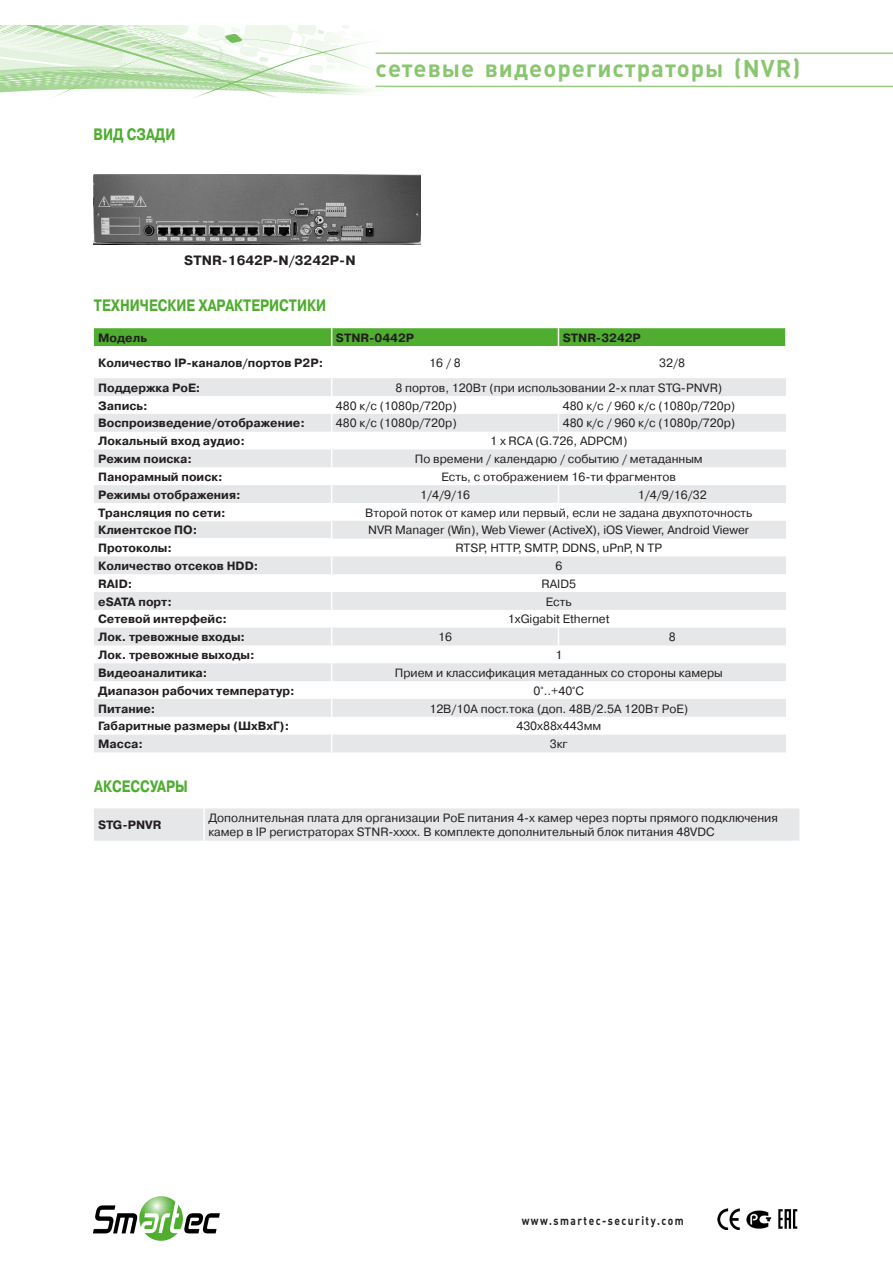
<style>
.page{position:relative;width:893px;height:1263px;background:#fff}
.page>*{position:absolute;margin:0;border:0;box-sizing:border-box;transform-origin:0 0}
.t1{font:700 24px "Plumb";letter-spacing:.04em;color:#8ac670}
.t2{font:700 16.5px "Pragmatica C";letter-spacing:.14em;color:#4fad2f;scale:.8 1}
.t3{font:700 13.5px "Pragmatica C";color:#231f20}
.t4{font:12px/14.4px "Pragmatica C";color:#231f20}
.t5{font:700 12px "Pragmatica C";color:#231f20}
.t6{font:700 12px "Plumb";letter-spacing:.145em;color:#231f20;scale:.85 1}
</style>
<div class="page">
<img style="left:0;top:26px;width:403px;height:72px">
<img style="left:94px;top:1196px;width:125px;height:45px">
<img style="left:138px;top:1197px;width:46px;height:43px">
<img style="left:717px;top:1208px;width:81px;height:22px">
<svg style="left:94px;top:378px;width:692px;height:374px;fill:#e9eaeb"></svg>
<div style="left:94px;top:328px;width:692px;height:18px;background:#4fad2f"></div>
<hr style="left:94px;top:520px;width:238px;height:1px;background:#fff">
<svg style="left:94px;top:521px;width:1px;height:17px"></svg>
<hr style="left:94px;top:538px;width:238px;height:1px;background:#fff">
<svg style="left:558px;top:396px;width:1px;height:36px"></svg>
<svg style="left:558px;top:485px;width:1px;height:18px"></svg>
<svg style="left:331px;top:556px;width:1px;height:89px"></svg>
<svg style="left:558px;top:628px;width:1px;height:17px"></svg>
<svg style="left:331px;top:663px;width:1px;height:18px"></svg>
<svg style="left:331px;top:699px;width:1px;height:53px"></svg>
<svg style="left:331px;top:378px;width:1px;height:160px"></svg>
<div style="left:94px;top:808px;width:705px;height:33px;background:#e6e7e9"></div>
<hr style="left:203px;top:808px;width:2px;height:33px;background:#fff">
<hr style="left:376px;top:53px;width:517px;height:1px;background:#9cce84">
<hr style="left:376px;top:86px;width:517px;height:1px;background:#9cce84">
<img style="left:94px;top:175px;width:327px;height:70px">
<h2 class="t2" style="left:94px;top:126px;width:104px">видсзади</h2>
<h1 class="t1" style="left:376px;top:55px;width:426px">сетевые видеорегистраторы (NVR)</h1>
<p class="t3" style="left:184px;top:253px;width:173px">STNR-1642P-N/3242P-N</p>
<h2 class="t2" style="left:94px;top:296px;width:155px">Технические характер</h2>
<h2 class="t2" style="left:269px;top:296px;width:73px">истики</h2>
<p class="t5" style="left:98px;top:331px;width:50px">Модель</p>
<p class="t5" style="left:336px;top:331px;width:80px">STNR-0442P</p>
<p class="t5" style="left:563px;top:331px;width:80px">STNR-3242P</p>
<p class="t5" style="left:98px;top:356px;width:227px">Количество IP-каналов/портов Р2Р:</p>
<p class="t4" style="left:429px;top:355px;width:33px">16 / 8</p>
<p class="t4" style="left:659px;top:355px;width:27px">32/8</p>
<p class="t5" style="left:98px;top:381px;width:104px">Поддержка РоЕ:</p>
<p class="t4" style="left:395px;top:380px;width:328px">8 портов, 120Вт (при использовании 2-х плат STG-PNVR)</p>
<p class="t5" style="left:98px;top:399px;width:51px">Запись:</p>
<p class="t4" style="left:336px;top:398px;width:122px">480 к/с (1080р/720p)</p>
<p class="t4" style="left:563px;top:398px;width:174px">480 к/с / 960 к/с (1080р/720p)</p>
<p class="t5" style="left:98px;top:417px;width:208px">Воспроизведение/отображение:</p>
<p class="t4" style="left:336px;top:416px;width:122px">480 к/с (1080р/720p)</p>
<p class="t4" style="left:563px;top:416px;width:174px">480 к/с / 960 к/с (1080р/720p)</p>
<p class="t5" style="left:98px;top:434px;width:148px">Локальный вход аудио:</p>
<p class="t4" style="left:490px;top:434px;width:139px">1 x RCA (G.726, ADPCM)</p>
<p class="t5" style="left:98px;top:452px;width:95px">Режим поиска:</p>
<p class="t4" style="left:415px;top:452px;width:289px">По времени / календарю / событию / метаданным</p>
<p class="t5" style="left:98px;top:470px;width:126px">Панорамный поиск:</p>
<p class="t4" style="left:442px;top:470px;width:236px">Есть, с отображением 16-ти фрагментов</p>
<p class="t5" style="left:98px;top:488px;width:144px">Режимы отображения:</p>
<p class="t4" style="left:420px;top:487px;width:51px">1/4/9/16</p>
<p class="t4" style="left:638px;top:487px;width:70px">1/4/9/16/32</p>
<p class="t5" style="left:98px;top:506px;width:129px">Трансляция по сети:</p>
<p class="t4" style="left:365px;top:505px;width:389px">Второй поток от камер или первый, если не задана двухпоточность</p>
<p class="t5" style="left:98px;top:524px;width:101px">Клиентское ПО:</p>
<p class="t4" style="left:368px;top:523px;width:383px">NVR Manager (Win), Web Viewer (ActiveX), iOS Viewer, Android Viewer</p>
<p class="t5" style="left:98px;top:541px;width:75px">Протоколы:</p>
<p class="t4" style="left:455px;top:541px;width:208px">RTSP, HTTP, SMTP, DDNS, uPnP, N TP</p>
<p class="t5" style="left:98px;top:559px;width:162px">Количество отсеков HDD:</p>
<p class="t4" style="left:555px;top:559px;width:8px">6</p>
<p class="t5" style="left:98px;top:577px;width:36px">RAID:</p>
<p class="t4" style="left:542px;top:577px;width:36px">RAID5</p>
<p class="t5" style="left:98px;top:595px;width:75px">eSATA порт:</p>
<p class="t4" style="left:546px;top:594px;width:27px">Есть</p>
<p class="t5" style="left:98px;top:613px;width:130px">Сетевой интерфейс:</p>
<p class="t4" style="left:508px;top:612px;width:103px">1хGigabit Ethernet</p>
<p class="t5" style="left:98px;top:630px;width:149px">Лок. тревожные входы:</p>
<p class="t4" style="left:438px;top:630px;width:15px">16</p>
<p class="t4" style="left:669px;top:630px;width:8px">8</p>
<p class="t5" style="left:98px;top:648px;width:158px">Лок. тревожные выходы:</p>
<p class="t4" style="left:555px;top:648px;width:8px">1</p>
<p class="t5" style="left:98px;top:666px;width:111px">Видеоаналитика:</p>
<p class="t4" style="left:395px;top:666px;width:329px">Прием и классификация метаданных со стороны камеры</p>
<p class="t5" style="left:98px;top:684px;width:198px">Диапазон рабочих температур:</p>
<p class="t4" style="left:534px;top:683px;width:52px">0°..+40°С</p>
<p class="t5" style="left:98px;top:702px;width:59px">Питание:</p>
<p class="t4" style="left:429px;top:701px;width:260px">12В/10А пост.тока (доп. 48В/2.5А 120Вт PoE)</p>
<p class="t5" style="left:98px;top:720px;width:193px">Габаритные размеры (ШхВхГ):</p>
<p class="t4" style="left:516px;top:719px;width:86px">430х88х443мм</p>
<p class="t5" style="left:98px;top:737px;width:46px">Масса:</p>
<p class="t4" style="left:550px;top:737px;width:20px">3кг</p>
<h2 class="t2" style="left:94px;top:777px;width:13px">аксессуар</h2>
<h2 class="t2" style="left:175px;top:777px;width:17px">ы</h2>
<p class="t5" style="left:98px;top:818px;width:65px">STG-PNVR</p>
<p class="t4" style="left:208px;top:811px;width:571px">Дополнительная плата для организации PoE питания 4-х камер через порты прямого подключения камер в IP регистраторах STNR-xxxx. В комплекте дополнительный блок питания 48VDC</p>
<p class="t6" style="left:522px;top:1214px;width:192px">www.smartec-security.com</p>
</div>
